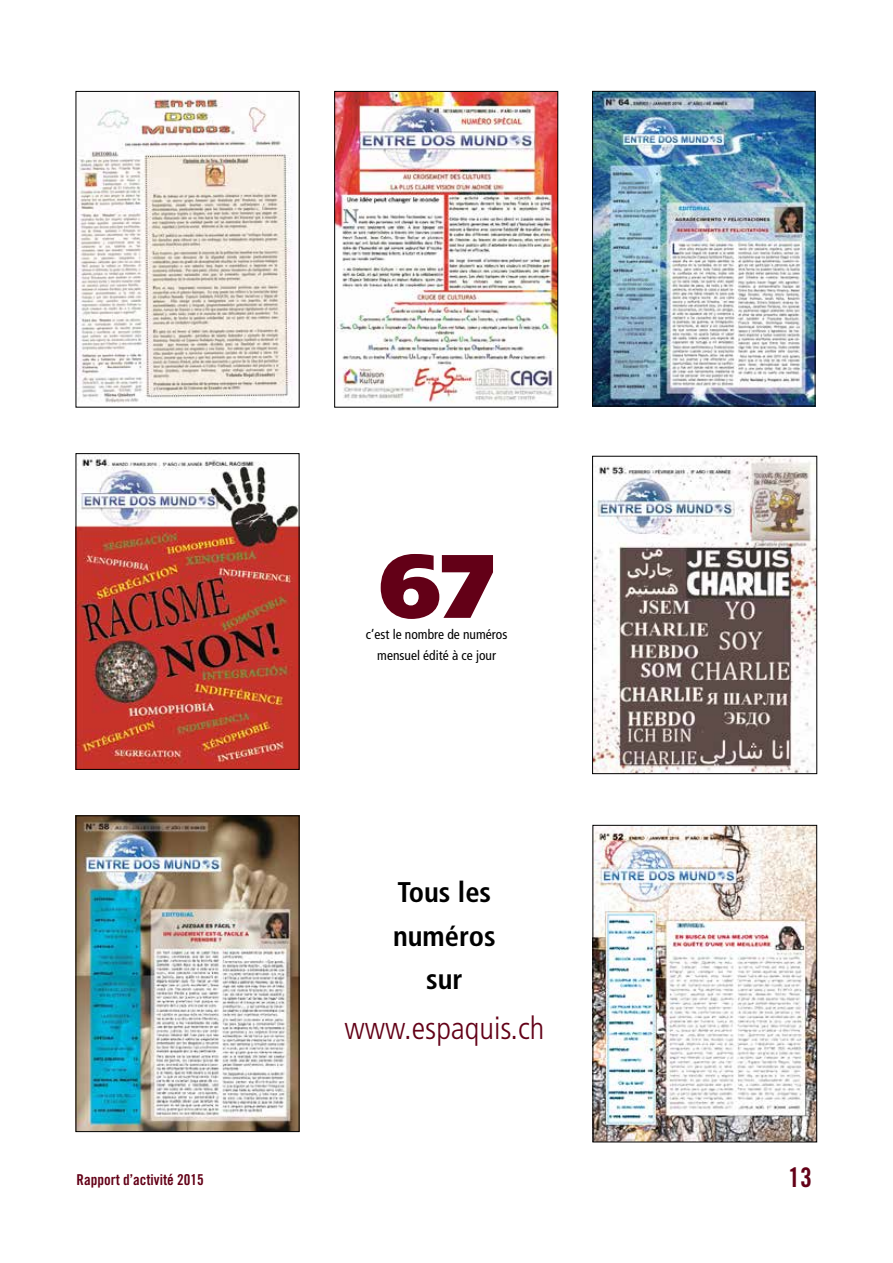
<style>
.page{position:relative;width:893px;height:1263px;background:#fff}
.page>*{position:absolute;margin:0;border:0;box-sizing:border-box;transform-origin:0 0}
.t1{font:900 90px "Frutiger";color:#630017}
.t2{font:300 condensed 31.5px "Frutiger";color:#630017}
.t3{font:700 condensed 28.5px/43.2px "Frutiger";color:#000;text-align:center}
.t4{font:27px "Trade Gothic Bold Cond Twenty";color:#630017}
.t5{font:15px "Trade Gothic Bold Cond Twenty";color:#630017}
.t6{font:condensed 13.5px "Frutiger";color:#000}
</style>
<div class="page">
<img style="left:594px;top:827px;width:221px;height:313px">
<div style="left:592px;top:825px;width:225px;height:317px;border:1px solid #000"></div>
<img style="left:594px;top:458px;width:221px;height:314px">
<div style="left:592px;top:456px;width:225px;height:318px;border:1px solid #000"></div>
<img style="left:78px;top:95px;width:215px;height:308px">
<img style="left:336px;top:93px;width:220px;height:310px">
<div style="left:334px;top:91px;width:224px;height:317px;border:1px solid #000"></div>
<img style="left:78px;top:455px;width:219px;height:313px">
<div style="left:76px;top:453px;width:223px;height:317px;border:1px solid #000"></div>
<img style="left:78px;top:817px;width:219px;height:313px">
<div style="left:76px;top:815px;width:223px;height:317px;border:1px solid #000"></div>
<img style="left:594px;top:93px;width:219px;height:311px">
<div style="left:592px;top:91px;width:223px;height:315px;border:1px solid #000"></div>
<h1 class="t1" style="left:379px;top:531px;width:116px">67</h1>
<p class="t6" style="left:377px;top:647px;width:120px">mensuel édité à ce jour</p>
<p class="t6" style="left:366px;top:626px;width:143px">c’est le nombre de numéros</p>
<h3 class="t3" style="left:393px;top:871px;width:104px">Tous les numéros sur</h3>
<h2 class="t2" style="left:344px;top:1010px;width:201px">www.espaquis.ch</h2>
<p class="t5" style="left:77px;top:1171px;width:129px">Rapport d’activité 2015</p>
<h3 class="t4" style="left:788px;top:1161px;width:25px">13</h3>
</div>
